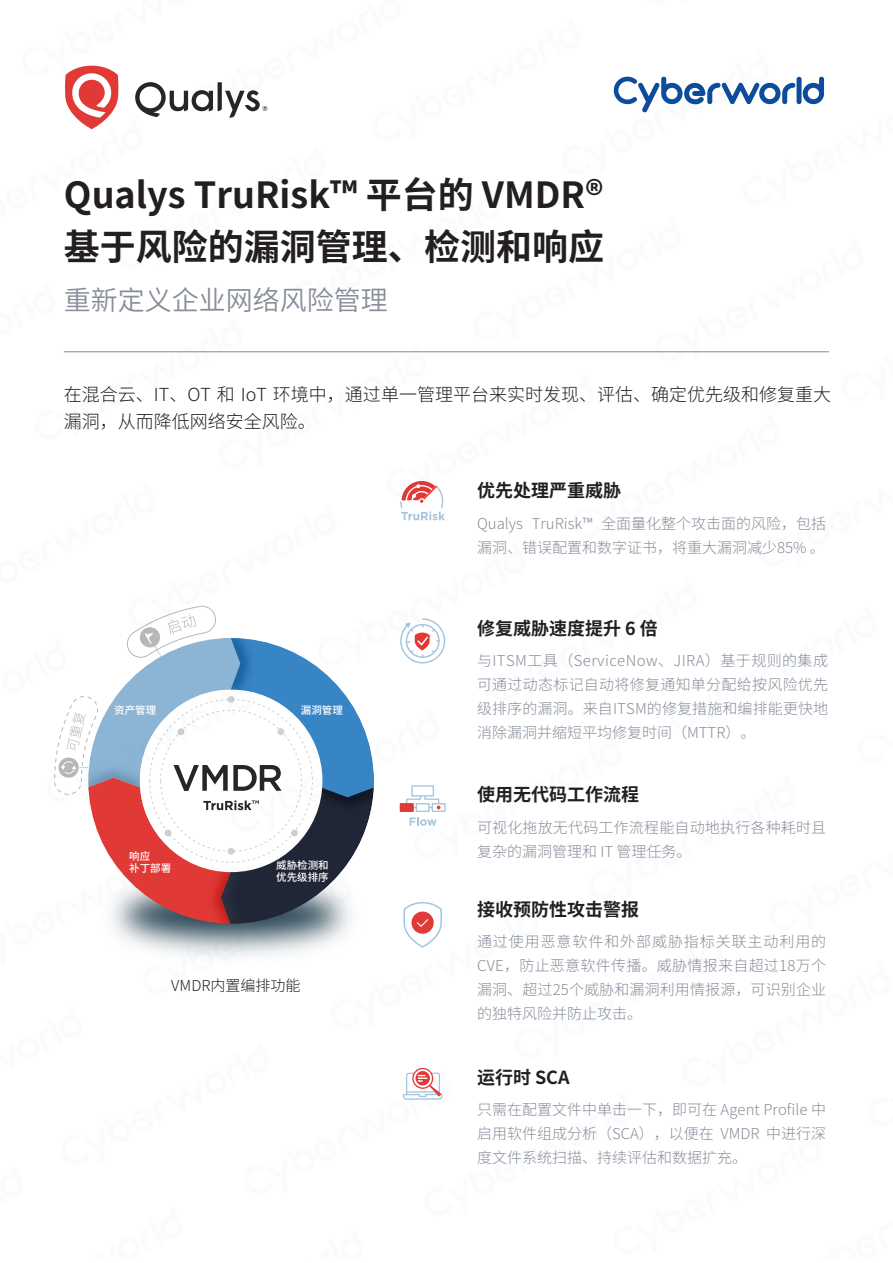
<style>
.page{position:relative;width:893px;height:1263px;background:#fff}
.page>*{position:absolute;margin:0;border:0;box-sizing:border-box;transform-origin:0 0}
.t1{font:700 36px "Source Han Sans CN";color:#231f20}
.t2{font:27px "Source Han Sans CN";color:#878d99}
.t3{font:300 18px/27px "Source Han Sans CN";color:#231f20}
.t4{font:700 18px "Source Han Sans CN";color:#231f20}
.t5{font:300 15px/24px "Source Han Sans CN";color:#878d99;text-align:justify}
.t6{font:300 15px "Source Han Sans CN";color:#231f20}
.t7{font:500 10.5px/12.6px "Source Han Sans CN";color:#fff}
</style>
<div class="page">
<img style="left:54px;top:65px;width:775px;height:1035px">
<h1 class="t1" style="left:64px;top:175px;width:541px">Qualys TruRisk™ 平台的 VMDR®</h1>
<h1 class="t1" style="left:64px;top:226px;width:542px">基于风险的漏洞管理、检测和响应</h1>
<h2 class="t2" style="left:64px;top:285px;width:326px">重新定义企业网络风险管理</h2>
<p class="t3" style="left:64px;top:382px;width:769px">在混合云、IT、OT 和 IoT 环境中，通过单一管理平台来实时发现、评估、确定优先级和修复重大漏洞，从而降低网络安全风险。</p>
<p class="t7" style="left:114px;top:704px;width:43px">资产管理</p>
<p class="t7" style="left:301px;top:704px;width:43px">漏洞管理</p>
<p class="t7" style="left:129px;top:850px;width:43px">响应<br>补丁部署</p>
<p class="t7" style="left:276px;top:859px;width:54px">威胁检测和优先级排序</p>
<p class="t6" style="left:171px;top:977px;width:131px">VMDR内置编排功能</p>
<p class="t4" style="left:477px;top:481px;width:145px">优先处理严重威胁</p>
<p class="t5" style="left:477px;top:512px;width:351px">Qualys TruRisk™ 全面量化整个攻击面的风险，包括漏洞、错误配置和数字证书，将重大漏洞减少85% 。</p>
<p class="t4" style="left:477px;top:618px;width:182px">修复威胁速度提升 6 倍</p>
<p class="t5" style="left:477px;top:649px;width:353px">与ITSM工具（ServiceNow、JIRA）基于规则的集成可通过动态标记自动将修复通知单分配给按风险优先级排序的漏洞。来自ITSM的修复措施和编排能更快地消除漏洞并缩短平均修复时间（MTTR）。</p>
<p class="t4" style="left:477px;top:784px;width:163px">使用无代码工作流程</p>
<p class="t5" style="left:477px;top:816px;width:351px">可视化拖放无代码工作流程能自动地执行各种耗时且复杂的漏洞管理和 IT 管理任务。</p>
<p class="t4" style="left:477px;top:899px;width:163px">接收预防性攻击警报</p>
<p class="t5" style="left:477px;top:930px;width:351px">通过使用恶意软件和外部威胁指标关联主动利用的CVE，防止恶意软件传播。威胁情报来自超过18万个漏洞、超过25个威胁和漏洞利用情报源，可识别企业的独特风险并防止攻击。</p>
<p class="t4" style="left:477px;top:1067px;width:94px">运行时 SCA</p>
<p class="t5" style="left:477px;top:1098px;width:351px">只需在配置文件中单击一下，即可在 Agent Profile 中启用软件组成分析（SCA），以便在 VMDR 中进行深度文件系统扫描、持续评估和数据扩充。</p>
</div>
